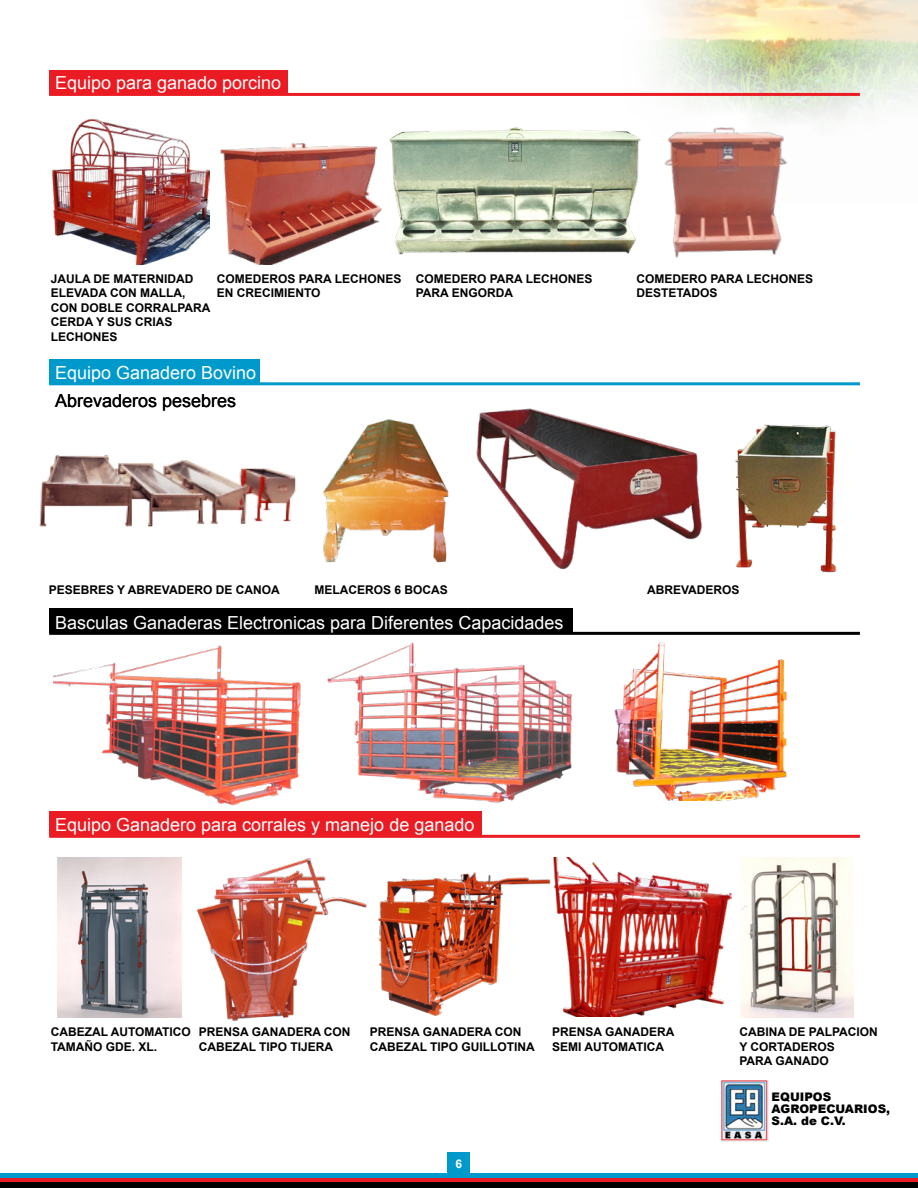
<style>
.page{position:relative;width:918px;height:1188px;background:#fff}
.page>*{position:absolute;margin:0;border:0;box-sizing:border-box;transform-origin:0 0}
.t1{font:18px "Arial";color:#fff}
.t2{font:18px "Arial";color:#000}
.t3{font:700 12px/14.4px "Arial";color:#000}
.t4{font:700 12px "Arial";color:#fff}
.t5{font:900 11.85px/11.9px "Arial";color:#000}
</style>
<div class="page">
<svg style="left:426px;top:0;width:492px;height:121px"></svg>
<div style="left:0;top:1174px;width:918px;height:14px;background:#09c"></div>
<div style="left:0;top:1178px;width:918px;height:10px;background:#eb1b23"></div>
<div style="left:0;top:1182px;width:918px;height:6px;background:#000"></div>
<div style="left:49px;top:70px;width:238px;height:24px;background:#eb1b23"></div>
<hr style="left:49px;top:93px;width:811px;height:3px;background:#eb1b23">
<img style="left:664px;top:127px;width:123px;height:131px">
<img style="left:382px;top:95px;width:266px;height:160px">
<img style="left:220px;top:143px;width:162px;height:122px">
<img style="left:52px;top:120px;width:157px;height:144px">
<div style="left:49px;top:359px;width:211px;height:25px;background:#09c"></div>
<hr style="left:49px;top:382px;width:811px;height:3px;background:#09c">
<img style="left:476px;top:408px;width:226px;height:162px">
<img style="left:735px;top:424px;width:102px;height:149px">
<img style="left:323px;top:419px;width:126px;height:144px">
<img style="left:39px;top:455px;width:257px;height:72px">
<div style="left:49px;top:609px;width:523px;height:24px;background:#000"></div>
<hr style="left:49px;top:632px;width:811px;height:3px;background:#000">
<img style="left:614px;top:642px;width:173px;height:159px">
<img style="left:53px;top:645px;width:288px;height:167px">
<img style="left:321px;top:642px;width:251px;height:167px">
<div style="left:49px;top:812px;width:433px;height:24px;background:#eb1b23"></div>
<hr style="left:49px;top:835px;width:811px;height:3px;background:#eb1b23">
<img style="left:58px;top:857px;width:123px;height:160px">
<img style="left:740px;top:857px;width:113px;height:160px">
<img style="left:554px;top:857px;width:178px;height:160px">
<img style="left:196px;top:857px;width:171px;height:164px">
<img style="left:378px;top:872px;width:173px;height:144px">
<div style="left:448px;top:1153px;width:22px;height:22px;background:#09c"></div>
<img style="left:722px;top:1081px;width:46px;height:60px">
<h1 class="t1" style="left:55px;top:71px;width:228px">Equipo para ganado porcino</h1>
<p class="t3" style="left:217px;top:272px;width:186px">COMEDEROS PARA LECHONES<br>EN CRECIMIENTO</p>
<p class="t3" style="left:51px;top:272px;width:161px">JAULA DE MATERNIDAD<br>ELEVADA CON MALLA,<br>CON DOBLE CORRALPARA<br>CERDA Y SUS CRIAS<br>LECHONES</p>
<h1 class="t1" style="left:55px;top:361px;width:203px">Equipo Ganadero Bovino</h1>
<h1 class="t2" style="left:55px;top:389px;width:183px">Abrevaderos pesebres</h1>
<p class="t3" style="left:416px;top:272px;width:178px">COMEDERO PARA LECHONES<br>PARA ENGORDA</p>
<p class="t3" style="left:636px;top:272px;width:178px">COMEDERO PARA LECHONES<br>DESTETADOS</p>
<p class="t3" style="left:49px;top:583px;width:232px">PESEBRES Y ABREVADERO DE CANOA</p>
<p class="t3" style="left:315px;top:583px;width:135px">MELACEROS 6 BOCAS</p>
<p class="t3" style="left:647px;top:583px;width:94px">ABREVADEROS</p>
<h1 class="t1" style="left:55px;top:610px;width:510px">Basculas Ganaderas Electronicas para Diferentes Capacidades</h1>
<h1 class="t1" style="left:55px;top:813px;width:421px">Equipo Ganadero para corrales y manejo de ganado</h1>
<p class="t3" style="left:51px;top:1025px;width:142px">CABEZAL AUTOMATICO<br>TAMAÑO GDE. XL.</p>
<p class="t3" style="left:739px;top:1025px;width:140px">CABINA DE PALPACION<br>Y CORTADEROS<br>PARA GANADO</p>
<p class="t3" style="left:199px;top:1025px;width:153px">PRENSA GANADERA CON<br>CABEZAL TIPO TIJERA</p>
<p class="t3" style="left:370px;top:1025px;width:167px">PRENSA GANADERA CON<br>CABEZAL TIPO GUILLOTINA</p>
<p class="t3" style="left:552px;top:1025px;width:124px">PRENSA GANADERA<br>SEMI AUTOMATICA</p>
<p class="t4" style="left:455px;top:1156px;width:8px">6</p>
<p class="t5" style="left:772px;top:1090px;width:120px">EQUIPOS<br>AGROPECUARIOS,<br>S.A. de C.V.</p>
</div>
